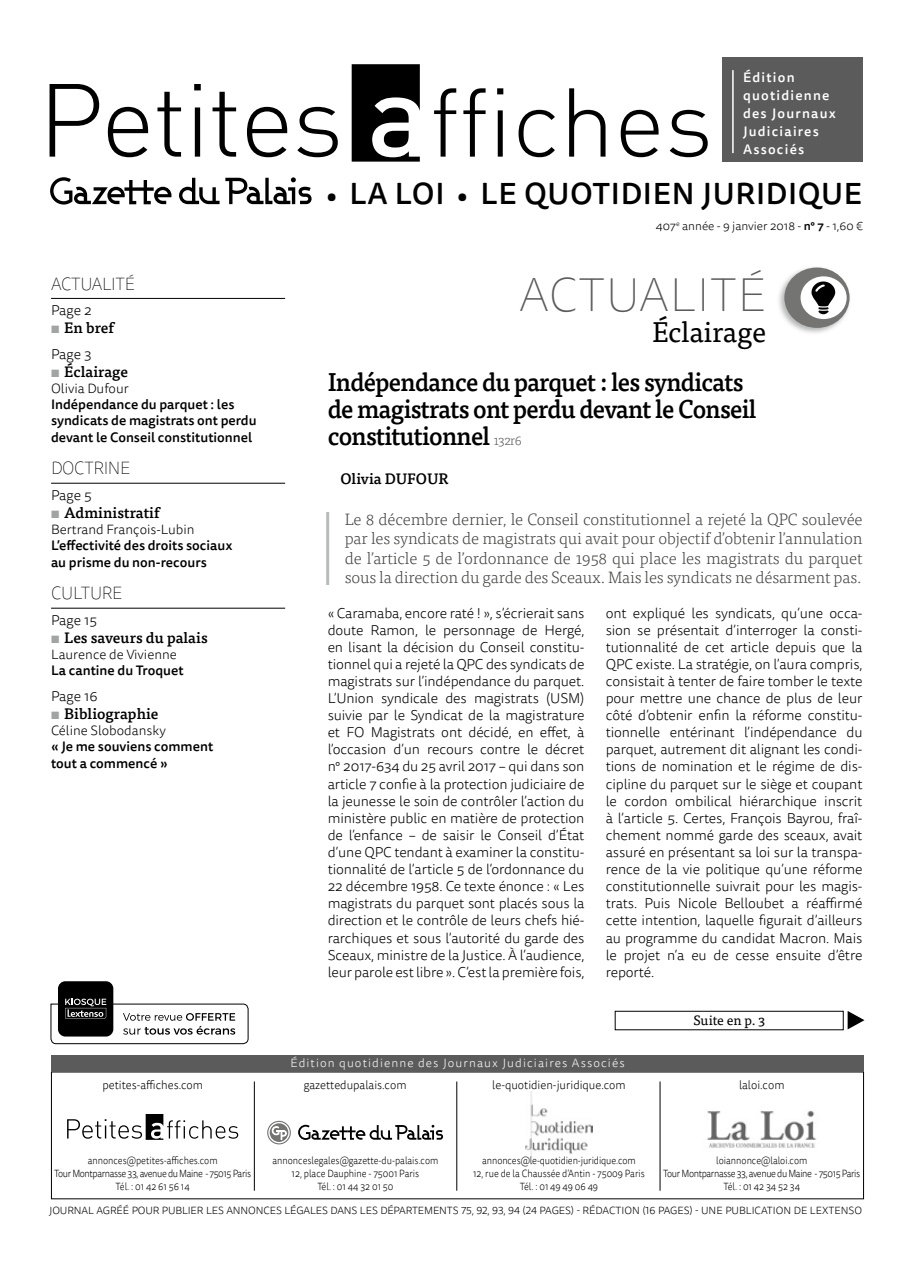
<style>
.page{position:relative;width:915px;height:1263px;background:#fff}
.page>*{position:absolute;margin:0;border:0;box-sizing:border-box;transform-origin:0 0}
.t1{font:100 48px "Tisa Sans OT";letter-spacing:.01em;color:#5b5b5b}
.t2{font:500 30px "Tisa Sans OT";letter-spacing:.02em;color:#000}
.t3{font:28.5px "Tisa OT";letter-spacing:-.01em;color:#000}
.t4{font:500 25.5px/27px "Tisa OT";letter-spacing:-.03em;color:#000;scale:.95 1}
.t5{font:100 18px "Tisa Sans OT";letter-spacing:-.02em;color:#000;scale:.95 1}
.t6{font:300 16.5px/19.5px "Tisa OT";letter-spacing:-.01em;color:#444443;text-align:justify}
.t7{font:500 15px "Tisa OT";color:#000}
.t8{font:300 14.25px/17.1px "Tisa Sans OT";letter-spacing:-.01em;color:#000;text-align:justify}
.t9{font:500 13.5px/16.2px "Tisa Sans OT";color:#000}
.t10{font:300 13.5px "Tisa Sans OT";color:#000}
.t11{font:500 13.5px/18px "Tisa Sans OT";letter-spacing:.09em;color:#fff}
.t12{font:13.5px "Tisa OT";color:#000}
.t13{font:300 12px "Tisa Sans OT";color:#000;scale:.95 1}
.t14{font:300 12px "Tisa Sans OT";letter-spacing:.09em;color:#fff}
.t15{font:300 12px "Tisa Sans OT";color:#000}
.t16{font:300 10.5px/12.6px "Tisa Sans OT";letter-spacing:-.04em;color:#000;text-align:center;scale:.88 1}
.t17{font:300 10.5px/12.6px "Tisa Sans OT";letter-spacing:-.01em;color:#000;text-align:center;scale:.88 1}
.t18{font:300 10.5px "Tisa Sans OT";letter-spacing:-.01em;color:#000}
.s1{font-weight:700;color:#a2a3a3}
.s2{font-size:27px}
.s3{font-weight:500}
.s4{font-weight:300;font-size:13.5px;color:#5b5b5b}
</style>
<div class="page">
<div style="left:721px;top:58px;width:140px;height:104px;background:#5b5b5b"></div>
<hr style="left:732px;top:70px;width:1px;height:83px;background:#fff">
<svg style="left:50px;top:84px;width:49px;height:73px"></svg>
<svg style="left:108px;top:107px;width:40px;height:50px"></svg>
<svg style="left:157px;top:92px;width:24px;height:65px"></svg>
<svg style="left:194px;top:84px;width:7px;height:73px"></svg>
<svg style="left:212px;top:92px;width:24px;height:65px"></svg>
<svg style="left:247px;top:107px;width:40px;height:50px"></svg>
<svg style="left:297px;top:107px;width:40px;height:50px"></svg>
<svg style="left:351px;top:64px;width:68px;height:98px"></svg>
<svg style="left:434px;top:88px;width:22px;height:69px"></svg>
<svg style="left:463px;top:88px;width:22px;height:69px"></svg>
<svg style="left:497px;top:88px;width:6px;height:69px"></svg>
<svg style="left:518px;top:110px;width:36px;height:47px"></svg>
<svg style="left:569px;top:88px;width:36px;height:69px"></svg>
<svg style="left:620px;top:110px;width:38px;height:47px"></svg>
<svg style="left:669px;top:110px;width:38px;height:47px"></svg>
<svg style="left:50px;top:177px;width:121px;height:28px"></svg>
<svg style="left:179px;top:178px;width:40px;height:26px"></svg>
<svg style="left:225px;top:177px;width:86px;height:27px"></svg>
<img style="left:525px;top:1091px;width:67px;height:65px">
<svg style="left:67px;top:1114px;width:171px;height:26px"></svg>
<img style="left:707px;top:1110px;width:110px;height:38px">
<hr style="left:659px;top:1081px;width:1px;height:110px;background:#000">
<hr style="left:456px;top:1081px;width:1px;height:110px;background:#000">
<hr style="left:254px;top:1081px;width:1px;height:110px;background:#000">
<svg style="left:269px;top:1123px;width:19px;height:19px"></svg>
<svg style="left:298px;top:1125px;width:145px;height:15px"></svg>
<svg style="left:271px;top:1126px;width:16px;height:14px"></svg>
<div style="left:267px;top:1121px;width:24px;height:23px;border:1px solid #747473;border-radius:50%"></div>
<div style="left:51px;top:1055px;width:812px;height:16px;background:#5b5b5b"></div>
<div style="left:58px;top:981px;width:55px;height:55px;background:#000;border-radius:7px"></div>
<svg style="left:50px;top:999px;width:199px;height:45px"></svg>
<div style="left:614px;top:1011px;width:229px;height:19px;border:1px solid #000"></div>
<svg style="left:847px;top:1011px;width:17px;height:18px"></svg>
<hr style="left:51px;top:298px;width:234px;height:1px;background:#000">
<hr style="left:51px;top:483px;width:234px;height:1px;background:#000">
<hr style="left:51px;top:608px;width:234px;height:1px;background:#000">
<img style="left:779px;top:268px;width:71px;height:65px">
<div style="left:784px;top:267px;width:65px;height:61px;background:#747473;border-radius:50%"></div>
<div style="left:800px;top:276px;width:46px;height:43px;background:#fff;border-radius:50%"></div>
<svg style="left:811px;top:281px;width:23px;height:33px"></svg>
<hr style="left:326px;top:512px;width:3px;height:73px;background:#b9baba">
<p class="t5" style="left:51px;top:273px;width:63px">ACTUALITÉ</p>
<p class="t8" style="left:51px;top:303px;width:42px">Page 2</p>
<p class="t7" style="left:51px;top:319px;width:64px"><span class="s1">▪</span> En bref</p>
<p class="t8" style="left:51px;top:346px;width:42px">Page 3</p>
<p class="t7" style="left:51px;top:362px;width:79px"><span class="s1">▪</span> Éclairage</p>
<p class="t10" style="left:51px;top:380px;width:79px">Olivia Dufour</p>
<p class="t9" style="left:51px;top:397px;width:207px">Indépendance du parquet : les syndicats de magistrats ont perdu devant le Conseil constitutionnel</p>
<p class="t5" style="left:51px;top:458px;width:85px">DOCTRI NE</p>
<p class="t8" style="left:51px;top:487px;width:42px">Page 5</p>
<p class="t7" style="left:51px;top:503px;width:110px"><span class="s1">▪</span> Administratif</p>
<p class="t10" style="left:51px;top:521px;width:145px">Bertrand François-Lubin</p>
<p class="t9" style="left:51px;top:538px;width:183px">L’effectivité des droits sociaux au prisme du non-recours</p>
<p class="t5" style="left:51px;top:583px;width:12px">CULTU</p>
<p class="t5" style="left:102px;top:583px;width:23px">RE</p>
<p class="t8" style="left:51px;top:612px;width:47px">Page 15</p>
<p class="t7" style="left:51px;top:628px;width:158px"><span class="s1">▪</span> Les saveurs du palais</p>
<p class="t10" style="left:51px;top:646px;width:127px">Laurence de Vivienne</p>
<p class="t9" style="left:51px;top:663px;width:134px">La cantine du Troquet</p>
<p class="t8" style="left:51px;top:688px;width:48px">Page 16</p>
<p class="t7" style="left:51px;top:704px;width:109px"><span class="s1">▪</span> Bibliographie</p>
<p class="t10" style="left:51px;top:722px;width:116px">Céline Slobodansky</p>
<p class="t9" style="left:51px;top:739px;width:164px">« Je me souviens comment tout a commencé »</p>
<p class="t13" style="left:102px;top:1077px;width:107px">petites-affiches.com</p>
<p class="t11" style="left:742px;top:69px;width:94px">Édition quotidienne des Journaux<br>Judiciaires<br>Associés</p>
<h2 class="t2" style="left:326px;top:175px;width:537px"><span class="s2">•</span> LA LOI <span class="s2">•</span> LE QUOTIDIEN JURIDIQUE</h2>
<p class="t15" style="left:655px;top:219px;width:208px">407<sup>e</sup> année - 9 janvier 2018 - <span class="s3">n° 7</span> - 1,60 €</p>
<h1 class="t1" style="left:519px;top:267px;width:248px">ACTUALITÉ</h1>
<h3 class="t3" style="left:652px;top:315px;width:115px">Éclairage</h3>
<h3 class="t4" style="left:327px;top:369px;width:452px">Indépendance du parquet : les syndicats de magistrats ont perdu devant le Conseil constitutionnel <span class="s4">132r6</span></h3>
<p class="t7" style="left:340px;top:470px;width:110px">Olivia DUFOUR</p>
<p class="t6" style="left:344px;top:510px;width:519px">Le 8 décembre dernier, le Conseil constitutionnel a rejeté la QPC soulevée par les syndicats de magistrats qui avait pour objectif d’obtenir l’annulation de l’article 5 de l’ordonnance de 1958 qui place les magistrats du parquet sous la direction du garde des Sceaux. Mais les syndicats ne désarment pas.</p>
<p class="t8" style="left:327px;top:605px;width:258px">« Caramaba, encore raté ! », s’écrierait sans doute Ramon, le personnage de Hergé, en lisant la décision du Conseil constitu&shy;tionnel qui a rejeté la QPC des syndicats de magistrats sur l’indépendance du parquet.<br>L’Union syndicale des magistrats (USM) suivie par le Syndicat de la magistrature et FO Magistrats ont décidé, en effet, à l’occasion d’un recours contre le décret n° 2017-634 du 25 avril 2017 – qui dans son article 7 confie à la protection judiciaire de la jeunesse le soin de contrôler l’action du ministère public en matière de protection de l’enfance – de saisir le Conseil d’État d’une QPC tendant à examiner la constitu&shy;tionnalité de l’article 5 de l’ordonnance du 22 décembre 1958. Ce texte énonce : « Les magistrats du parquet sont placés sous la direction et le contrôle de leurs chefs hié&shy;rarchiques et sous l’autorité du garde des Sceaux, ministre de la Justice. À l’audience, leur parole est libre ». C’est la première fois,</p>
<p class="t8" style="left:605px;top:605px;width:258px">ont expliqué les syndicats, qu’une occa&shy;sion se présentait d’interroger la consti&shy;tutionnalité de cet article depuis que la QPC existe. La stratégie, on l’aura compris, consistait à tenter de faire tomber le texte pour mettre une chance de plus de leur côté d’obtenir enfin la réforme constitu&shy;tionnelle entérinant l’indépendance du parquet, autrement dit alignant les condi&shy;tions de nomination et le régime de dis&shy;cipline du parquet sur le siège et coupant le cordon ombilical hiérarchique inscrit à l’article 5. Certes, François Bayrou, fraî&shy;chement nommé garde des sceaux, avait assuré en présentant sa loi sur la transpa&shy;rence de la vie politique qu’une réforme constitutionnelle suivrait pour les magis&shy;trats. Puis Nicole Belloubet a réaffirmé cette intention, laquelle figurait d’ailleurs au programme du candidat Macron. Mais le projet n’a eu de cesse ensuite d’être reporté.</p>
<p class="t14" style="left:290px;top:1055px;width:335px">Édition quotidienne des Journaux Judiciaires Associés</p>
<p class="t12" style="left:693px;top:1013px;width:73px">Suite en p. 3</p>
<p class="t13" style="left:303px;top:1077px;width:110px">gazettedupalais.com</p>
<p class="t13" style="left:492px;top:1077px;width:142px">le-quotidien-juridique.com</p>
<p class="t13" style="left:738px;top:1077px;width:49px">laloi.com</p>
<p class="t16" style="left:54px;top:1155px;width:225px">annonces@petites-affiches.com<br>Tour Montparnasse 33, avenue du Maine - 75015 Paris<br>Tél. : 01 42 61 56 14</p>
<p class="t17" style="left:272px;top:1155px;width:190px">annonceslegales@gazette-du-palais.com<br>12, place Dauphine - 75001 Paris<br>Tél. : 01 44 32 01 50</p>
<p class="t17" style="left:473px;top:1155px;width:197px">annonces@le-quotidien-juridique.com<br>12, rue de la Chaussée d’Antin - 75009 Paris<br>Tél. : 01 49 49 06 49</p>
<p class="t16" style="left:663px;top:1155px;width:225px">loiannonce@laloi.com<br>Tour Montparnasse 33, avenue du Maine - 75015 Paris<br>Tél. : 01 42 34 52 34</p>
<p class="t18" style="left:49px;top:1204px;width:814px">JOURNAL AGRÉÉ POUR PUBLIER LES ANNONCES LÉGALES DANS LES DÉPARTEMENTS 75, 92, 93, 94 (24 PAGES) - RÉDACTION (16 PAGES) - UNE PUBLICATION DE LEXTENSO</p>
</div>
